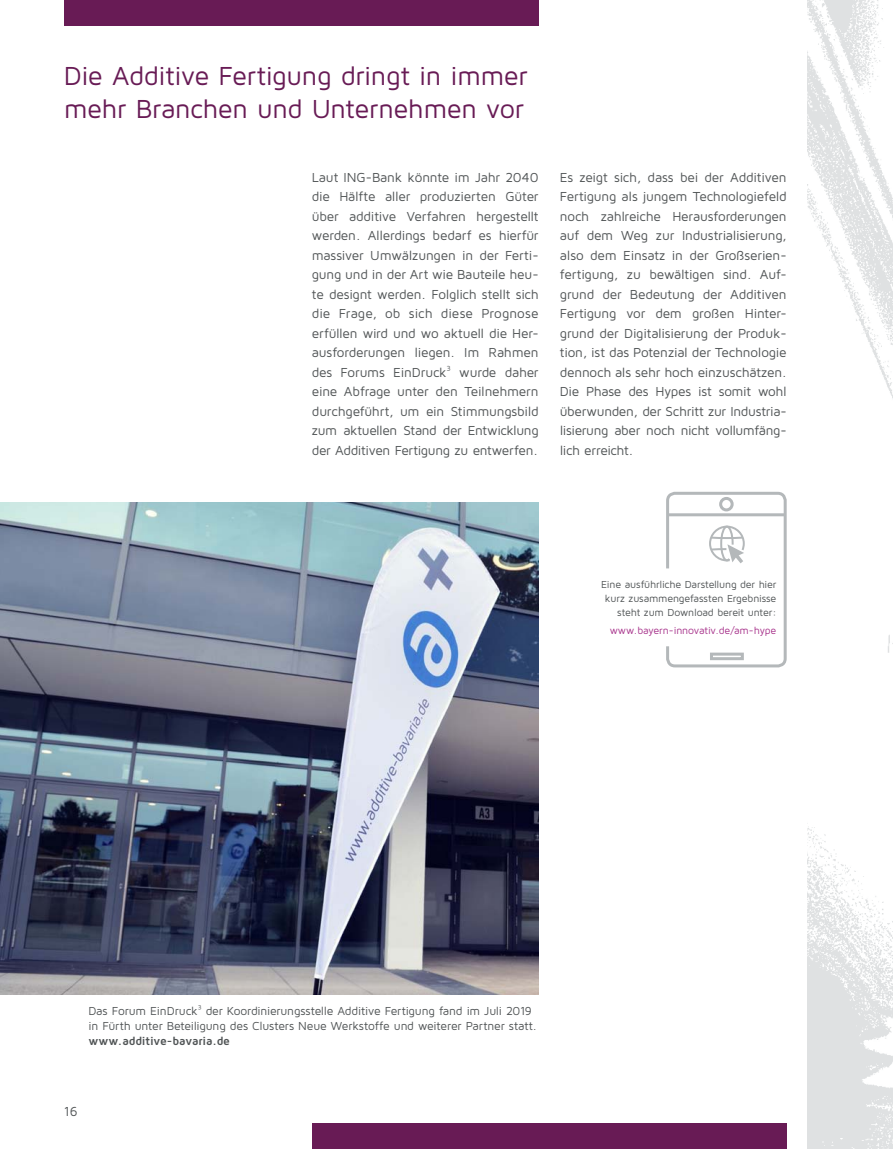
<style>
.page{position:relative;width:893px;height:1149px;background:#fff}
.page>*{position:absolute;margin:0;border:0;box-sizing:border-box;transform-origin:0 0}
.t1{font:27px/32.4px "Maven Pro";letter-spacing:-.015em;color:#681b55}
.t2{font:13.5px/19.5px "Maven Pro";letter-spacing:-.025em;color:#505455;text-align:justify}
.t3{font:12px/15px "Maven Pro";letter-spacing:-.015em;color:#505455}
.t4{font:700 12px "Maven Pro";letter-spacing:-.015em;color:#505455}
.t5{font:10.5px/13.5px "Maven Pro";letter-spacing:-.015em;color:#505455;text-align:right}
.t6{font:10.5px "Maven Pro";letter-spacing:-.015em;color:#a7328b}
</style>
<div class="page">
<img style="left:808px;top:0;width:85px;height:1148px">
<div style="left:64px;top:0;width:475px;height:26px;background:#681b55"></div>
<img style="left:0;top:502px;width:539px;height:492px">
<div style="left:312px;top:1123px;width:475px;height:25px;background:#681b55"></div>
<svg style="left:710px;top:652px;width:34px;height:9px"></svg>
<hr style="left:667px;top:513px;width:118px;height:3px;background:#b4b8ba">
<div style="left:719px;top:497px;width:15px;height:14px;border:3px solid #b4b8ba;border-radius:50%"></div>
<div style="left:666px;top:491px;width:121px;height:176px;border:3px solid #b4b8ba;border-radius:7px"></div>
<svg style="left:709px;top:525px;width:36px;height:38px"></svg>
<h1 class="t1" style="left:64px;top:59px;width:465px">Die Additive Fertigung dringt in immer mehr Branchen und Unternehmen vor</h1>
<p class="t2" style="left:312px;top:167px;width:228px">Laut ING-Bank könnte im Jahr 2040 die Hälfte aller produzierten Güter über additive Verfahren hergestellt werden. Allerdings bedarf es hierfür massiver Umwälzungen in der Ferti&shy;gung und in der Art wie Bauteile heu&shy;te designt werden. Folglich stellt sich die Frage, ob sich diese Prognose erfüllen wird und wo aktuell die Her&shy;ausforderungen liegen. Im Rahmen des Forums EinDruck³ wurde daher eine Abfrage unter den Teilnehmern durchgeführt, um ein Stimmungsbild zum aktuellen Stand der Entwicklung der Additiven Fertigung zu entwerfen.</p>
<p class="t2" style="left:560px;top:167px;width:228px">Es zeigt sich, dass bei der Additiven Fertigung als jungem Technologiefeld noch zahlreiche Herausforderungen auf dem Weg zur Industrialisierung, also dem Einsatz in der Großserien&shy;fertigung, zu bewältigen sind. Auf&shy;grund der Bedeutung der Additiven Fertigung vor dem großen Hinter&shy;grund der Digitalisierung der Produk&shy;tion, ist das Potenzial der Technologie dennoch als sehr hoch einzuschätzen.<br>Die Phase des Hypes ist somit wohl überwunden, der Schritt zur Industria&shy;lisierung aber noch nicht vollumfäng&shy;lich erreicht.</p>
<p class="t5" style="left:601px;top:577px;width:177px">Eine ausführliche Darstellung der hier kurz zusammengefassten Ergebnisse steht zum Download bereit unter:</p>
<p class="t6" style="left:610px;top:623px;width:168px">www.bayern-innovativ.de/am-hype</p>
<p class="t3" style="left:88px;top:1002px;width:450px">Das Forum EinDruck³ der Koordinierungsstelle Additive Fertigung fand im Juli 2019 in Fürth unter Beteiligung des Clusters Neue Werkstoffe und weiterer Partner statt.</p>
<p class="t4" style="left:88px;top:1032px;width:143px">www.additive-bavaria.de</p>
<p class="t2" style="left:64px;top:1100px;width:15px">16</p>
</div>
